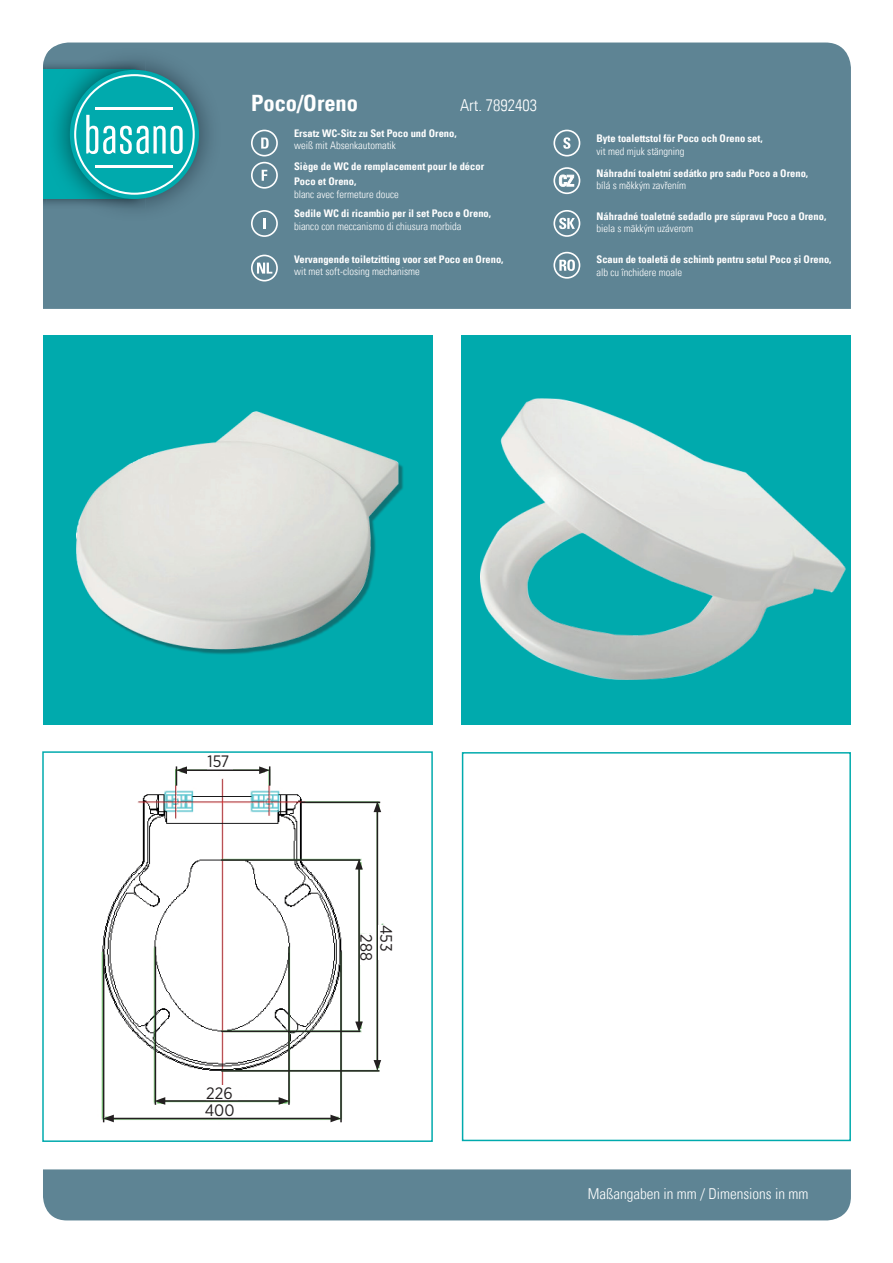
<style>
.page{position:relative;width:893px;height:1263px;background:#fff}
.page>*{position:absolute;margin:0;border:0;box-sizing:border-box;transform-origin:0 0}
.t1{font:22.5px "Univers Com 67 Bold Cond";color:#fff}
.t2{font:16.5px/17.5px "Gotham Narrow";color:#231f20}
.t3{font:16.5px "Univers Com 47 Light Cond";color:#fff}
.t4{font:15px "Univers Com 47 Light Cond";color:#fff}
.t5{font:10.5px/15.3px "Univers Com 67 Bold Cond";color:#fff}
.t6{font:10.5px "Univers Com 47 Light Cond";color:#fff}
</style>
<div class="page">
<div style="left:43px;top:43px;width:808px;height:266px;background:#5e8494"></div>
<div style="left:43px;top:336px;width:389px;height:389px;background:#00aaad"></div>
<div style="left:42px;top:751px;width:391px;height:391px;border:2px solid #00aaad"></div>
<svg style="left:461px;top:335px;width:390px;height:807px"></svg>
<div style="left:43px;top:1169px;width:808px;height:51px;background:#5e8494"></div>
<div style="left:43px;top:70px;width:93px;height:129px;background:#00aaad"></div>
<img style="left:47px;top:47px;width:175px;height:175px">
<img style="left:47px;top:70px;width:79px;height:129px">
<div style="left:70px;top:70px;width:129px;height:129px;background:#00aaad;border-radius:50%"></div>
<svg style="left:74px;top:74px;width:121px;height:121px"></svg>
<div style="left:251px;top:130px;width:27px;height:26px;border:2px solid #fff;border-radius:50%"></div>
<svg style="left:261px;top:138px;width:8px;height:11px"></svg>
<div style="left:251px;top:162px;width:27px;height:27px;border:2px solid #fff;border-radius:50%"></div>
<svg style="left:262px;top:170px;width:5px;height:11px"></svg>
<div style="left:251px;top:210px;width:27px;height:27px;border:2px solid #fff;border-radius:50%"></div>
<svg style="left:263px;top:218px;width:3px;height:11px"></svg>
<div style="left:251px;top:255px;width:27px;height:26px;border:2px solid #fff;border-radius:50%"></div>
<svg style="left:257px;top:263px;width:15px;height:11px"></svg>
<div style="left:553px;top:130px;width:27px;height:26px;border:2px solid #fff;border-radius:50%"></div>
<svg style="left:563px;top:137px;width:7px;height:12px"></svg>
<div style="left:553px;top:167px;width:27px;height:27px;border:2px solid #fff;border-radius:50%"></div>
<svg style="left:559px;top:175px;width:15px;height:12px"></svg>
<div style="left:553px;top:210px;width:27px;height:27px;border:2px solid #fff;border-radius:50%"></div>
<svg style="left:559px;top:218px;width:16px;height:11px"></svg>
<div style="left:553px;top:252px;width:27px;height:27px;border:2px solid #fff;border-radius:50%"></div>
<svg style="left:559px;top:260px;width:16px;height:11px"></svg>
<img style="left:77px;top:411px;width:321px;height:243px">
<img style="left:480px;top:393px;width:365px;height:292px">
<img style="left:101px;top:766px;width:283px;height:357px">
<div style="left:86px;top:770px;width:32px;height:100px;background:#fff"></div>
<hr style="left:377px;top:810px;width:1px;height:252px;background:#231f20">
<svg style="left:374px;top:801px;width:7px;height:11px"></svg>
<svg style="left:374px;top:1060px;width:7px;height:10px"></svg>
<div style="left:207px;top:754px;width:26px;height:15px;background:#fff"></div>
<div style="left:206px;top:1085px;width:32px;height:16px;background:#fff"></div>
<div style="left:205px;top:1103px;width:30px;height:14px;background:#fff"></div>
<div style="left:378px;top:925px;width:16px;height:34px;background:#fff"></div>
<div style="left:360px;top:934px;width:14px;height:30px;background:#fff"></div>
<hr style="left:103px;top:950px;width:1px;height:172px;background:#231f20">
<hr style="left:340px;top:950px;width:2px;height:172px;background:#231f20">
<hr style="left:155px;top:947px;width:1px;height:158px;background:#231f20">
<hr style="left:288px;top:947px;width:2px;height:158px;background:#231f20">
<hr style="left:221px;top:1030px;width:139px;height:2px;background:#231f20">
<hr style="left:221px;top:859px;width:139px;height:2px;background:#231f20">
<hr style="left:301px;top:801px;width:79px;height:2px;background:#231f20">
<hr style="left:221px;top:1070px;width:158px;height:1px;background:#231f20">
<hr style="left:358px;top:867px;width:2px;height:157px;background:#231f20">
<svg style="left:355px;top:859px;width:8px;height:10px"></svg>
<svg style="left:355px;top:1021px;width:8px;height:11px"></svg>
<hr style="left:112px;top:1118px;width:221px;height:1px;background:#231f20">
<svg style="left:104px;top:1115px;width:10px;height:7px"></svg>
<svg style="left:330px;top:1115px;width:11px;height:7px"></svg>
<hr style="left:163px;top:1100px;width:118px;height:2px;background:#231f20">
<svg style="left:155px;top:1097px;width:10px;height:8px"></svg>
<svg style="left:279px;top:1097px;width:10px;height:8px"></svg>
<hr style="left:185px;top:769px;width:76px;height:2px;background:#231f20">
<svg style="left:176px;top:766px;width:11px;height:20px"></svg>
<svg style="left:259px;top:766px;width:11px;height:20px"></svg>
<h1 class="t1" style="left:251px;top:89px;width:109px">Poco/Oreno</h1>
<h2 class="t3" style="left:460px;top:95px;width:78px">Art. 7892403</h2>
<p class="t5" style="left:294px;top:125px;width:164px">Ersatz WC-Sitz zu Set Poco und Oreno,</p>
<p class="t6" style="left:294px;top:139px;width:104px">weiß mit Absenkautomatik</p>
<p class="t5" style="left:294px;top:158px;width:192px">Siège de WC de remplacement pour le décor<br>Poco et Oreno,</p>
<p class="t6" style="left:294px;top:188px;width:106px">blanc avec fermeture douce</p>
<p class="t5" style="left:294px;top:206px;width:199px">Sedile WC di ricambio per il set Poco e Oreno,</p>
<p class="t6" style="left:294px;top:220px;width:169px">bianco con meccanismo di chiusura morbida</p>
<p class="t5" style="left:294px;top:251px;width:211px">Vervangende toiletzitting voor set Poco en Oreno,</p>
<p class="t6" style="left:294px;top:265px;width:127px">wit met soft-closing mechanisme</p>
<p class="t5" style="left:596px;top:131px;width:168px">Byte toalettstol för Poco och Oreno set,</p>
<p class="t6" style="left:596px;top:145px;width:90px">vit med mjuk stängning</p>
<p class="t5" style="left:596px;top:165px;width:213px">Náhradní toaletní sedátko pro sadu Poco a Oreno,</p>
<p class="t6" style="left:596px;top:179px;width:91px">bílá s měkkým zavřením</p>
<p class="t5" style="left:596px;top:208px;width:231px">Náhradné toaletné sedadlo pre súpravu Poco a Oreno,</p>
<p class="t6" style="left:596px;top:222px;width:98px">biela s mäkkým uzáverom</p>
<p class="t5" style="left:596px;top:252px;width:237px">Scaun de toaletă de schimb pentru setul Poco și Oreno,</p>
<p class="t6" style="left:596px;top:266px;width:87px">alb cu închidere moale</p>
<h2 class="t2" style="left:207px;top:752px;width:23px">157</h2>
<h2 class="t2" style="left:205px;top:1084px;width:31px">226<br>400</h2>
<h2 class="t2" style="left:397px;top:925px;width:37px;line-height:20.2px;text-align:center;rotate:90deg">453<br>288</h2>
<h3 class="t4" style="left:588px;top:1185px;width:222px">Maßangaben in mm / Dimensions in mm</h3>
</div>
